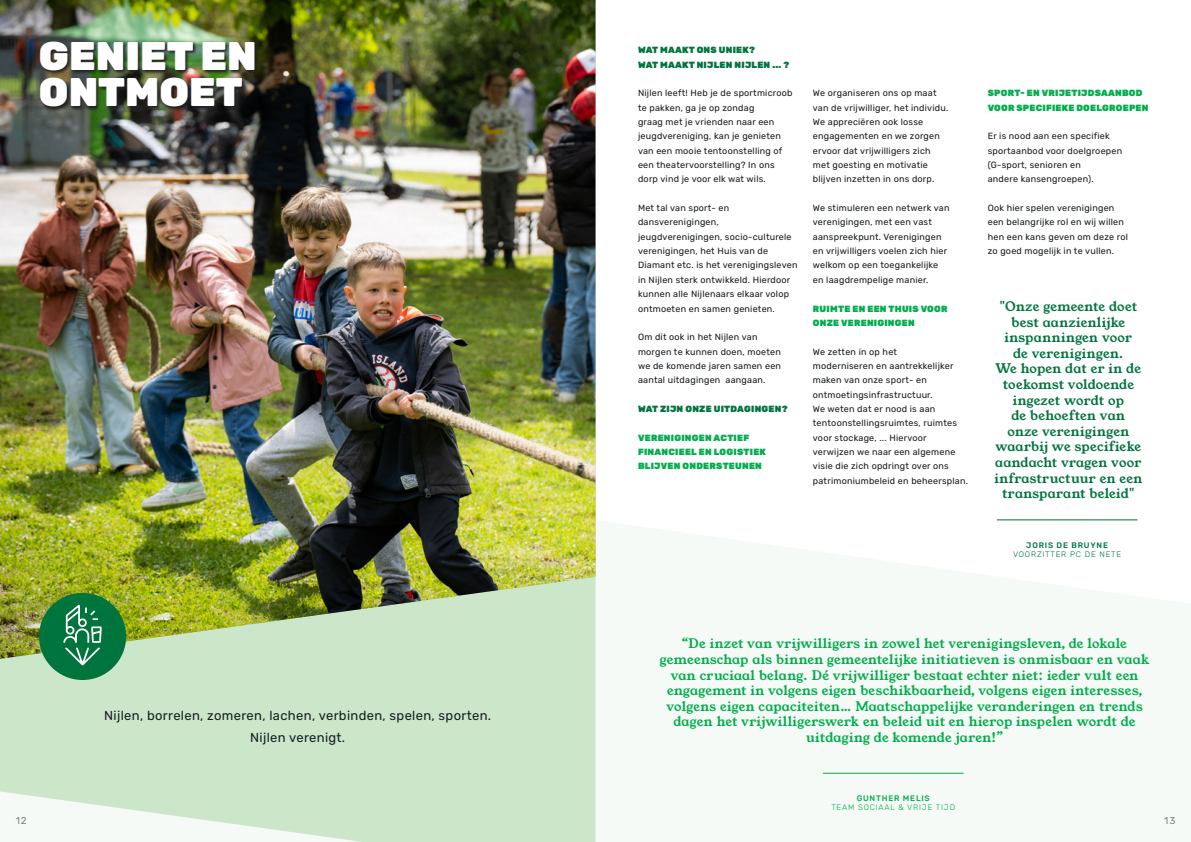
<style>
.page{position:relative;width:1191px;height:842px;background:#fff}
.page>*{position:absolute;margin:0;border:0;box-sizing:border-box;transform-origin:0 0}
.t1{font:900 40px/36px "Rubik";color:#fff}
.Inleiding{font:13px/15.6px "Young Serif";letter-spacing:.015em;color:#00ad4c;text-align:center}
.Inleiding-2{font:13px/15.6px "Young Serif";letter-spacing:.02em;color:#00743d;text-align:center}
.Inleiding-3{font:13px/22px "Rubik";letter-spacing:.025em;color:#181d20;text-align:center}
.t2{font:10px "Rubik";color:#828688}
.Body{font:9px/14.3px "Rubik";letter-spacing:.025em;color:#181d20}
.Body-2{font:900 9px/14.3px "Rubik";letter-spacing:.025em;color:#00ad4c}
.Body-3{font:900 9px/14.3px "Rubik";letter-spacing:.025em;color:#00743d}
.Streamer_Naam{font:300 8px/9.6px "Rubik";letter-spacing:.1em;color:#00ad4c;text-align:center}
.Streamer_Naam-2{font:300 8px/9.6px "Rubik";letter-spacing:.1em;color:#00743d;text-align:center}
.s1{font-weight:500}
</style>
<div class="page">
<hr style="left:823px;top:773px;width:140px;height:1px;background:#00ad4c">
<svg style="left:0;top:659px;width:595px;height:183px;background:#cfe7cd"></svg>
<img style="left:0;top:0;width:595px;height:659px">
<img style="left:40px;top:41px;width:220px;height:71px">
<div style="left:39px;top:593px;width:87px;height:87px;background:#00743d;border-radius:50%"></div>
<svg style="left:63px;top:605px;width:39px;height:60px"></svg>
<hr style="left:996px;top:519px;width:141px;height:1px;background:#00743d">
<h1 class="t1" style="left:39px;top:40px;width:219px">GENIET EN<br>ONTMOET</h1>
<p class="Inleiding-3" style="left:104px;top:705px;width:388px">Nijlen, borrelen, zomeren, lachen, verbinden, spelen, sporten.<br>Nijlen verenigt.</p>
<p class="Body-3" style="left:638px;top:43px;width:153px">WAT MAAKT ONS UNIEK?<br>WAT MAAKT NIJLEN NIJLEN ... ?</p>
<p class="Body" style="left:638px;top:86px;width:156px">Nijlen leeft! Heb je de sportmicroob te pakken, ga je op zondag<br>graag met je vrienden naar een jeugdvereniging, kan je genieten van een mooie tentoonstelling of een theatervoorstelling? In ons dorp vind je voor elk wat wils.</p>
<p class="Body" style="left:638px;top:201px;width:161px">Met tal van sport- en dansverenigingen, jeugdverenigingen, socio-culturele verenigingen, het Huis van de<br>Diamant etc. is het verenigingsleven in Nijlen sterk ontwikkeld. Hierdoor kunnen alle Nijlenaars elkaar volop ontmoeten en samen genieten.</p>
<p class="Body" style="left:638px;top:330px;width:145px">Om dit ook in het Nijlen van morgen te kunnen doen, moeten we de komende jaren samen een aantal uitdagingen aangaan.</p>
<p class="Body-3" style="left:638px;top:402px;width:151px">WAT ZIJN ONZE UITDAGINGEN?</p>
<p class="Body-2" style="left:638px;top:431px;width:129px">VERENIGINGEN ACTIEF<br>FINANCIEEL EN LOGISTIEK<br>BLIJVEN ONDERSTEUNEN</p>
<p class="Body" style="left:813px;top:86px;width:137px">We organiseren ons op maat van de vrijwilliger, het individu.<br>We appreciëren ook losse engagementen en we zorgen ervoor dat vrijwilligers zich met goesting en motivatie blijven inzetten in ons dorp.</p>
<p class="Body" style="left:813px;top:201px;width:138px">We stimuleren een netwerk van verenigingen, met een vast aanspreekpunt. Verenigingen en vrijwilligers voelen zich hier welkom op een toegankelijke en laagdrempelige manier.</p>
<p class="Body-2" style="left:813px;top:301px;width:136px">RUIMTE EN EEN THUIS VOOR<br>ONZE VERENIGINGEN</p>
<p class="Body" style="left:813px;top:344px;width:157px">We zetten in op het<br>moderniseren en aantrekkelijker maken van onze sport- en ontmoetingsinfrastructuur.<br>We weten dat er nood is aan tentoonstellingsruimtes, ruimtes voor stockage, ... Hiervoor verwijzen we naar een algemene visie die zich opdringt over ons patrimoniumbeleid en beheersplan.</p>
<p class="Body-2" style="left:987px;top:86px;width:162px">SPORT- EN VRIJETIJDSAANBOD<br>VOOR SPECIFIEKE DOELGROEPEN</p>
<p class="Body" style="left:987px;top:129px;width:136px">Er is nood aan een specifiek sportaanbod voor doelgroepen (G-sport, senioren en<br>andere kansengroepen).</p>
<p class="Body" style="left:987px;top:201px;width:142px">Ook hier spelen verenigingen een belangrijke rol en wij willen hen een kans geven om deze rol zo goed mogelijk in te vullen.</p>
<p class="Inleiding-2" style="left:999px;top:299px;width:139px">"Onze gemeente doet best aanzienlijke inspanningen voor de verenigingen.</p>
<p class="Inleiding-2" style="left:994px;top:361px;width:149px">We hopen dat er in de toekomst voldoende ingezet wordt op<br>de behoeften van<br>onze verenigingen waarbij we specifieke aandacht vragen voor infrastructuur en een transparant beleid"</p>
<p class="Streamer_Naam-2" style="left:1013px;top:540px;width:110px"><span class="s1">JORIS DE BRUYNE<br></span>VOORZITTER PC DE NETE</p>
<p class="Inleiding" style="left:660px;top:636px;width:491px">“De inzet van vrijwilligers in zowel het verenigingsleven, de lokale gemeenschap als binnen gemeentelijke initiatieven is onmisbaar en vaak van cruciaal belang. Dé vrijwilliger bestaat echter niet: ieder vult een engagement in volgens eigen beschikbaarheid, volgens eigen interesses, volgens eigen capaciteiten… Maatschappelijke veranderingen en trends dagen het vrijwilligerswerk en beleid uit en hierop inspelen wordt de uitdaging de komende jaren!”</p>
<p class="Streamer_Naam" style="left:831px;top:793px;width:125px"><span class="s1">GUNTHER MELIS<br></span>TEAM SOCIAAL &amp; VRIJE TIJD</p>
<p class="t2" style="left:16px;top:815px;width:13px">12</p>
<p class="t2" style="left:1164px;top:815px;width:13px">13</p>
</div>
